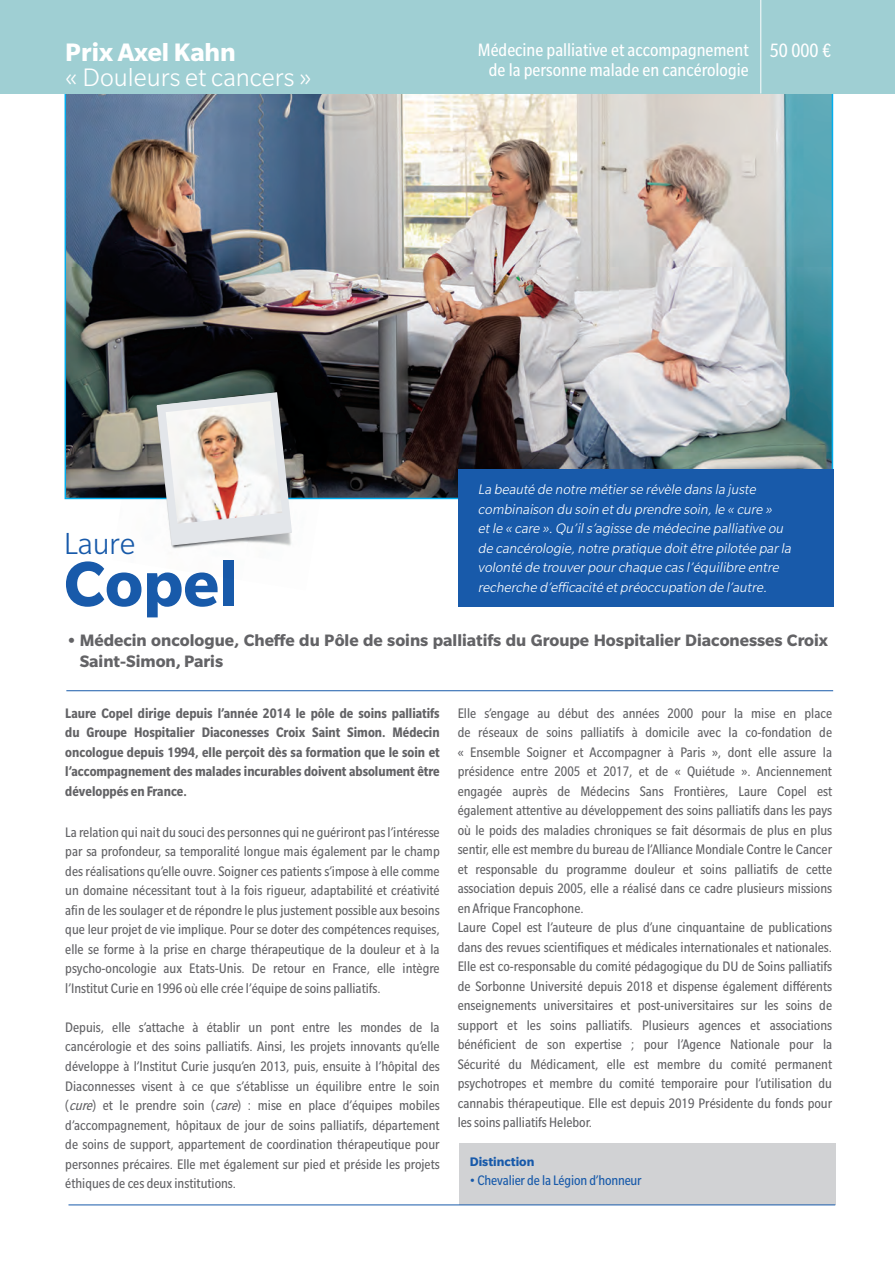
<style>
.page{position:relative;width:895px;height:1264px;background:#fff}
.page>*{position:absolute;margin:0;border:0;box-sizing:border-box;transform-origin:0 0}
.t1{font:700 69.15px "Slate Pro";color:#185aaa}
.t2{font:300 33.15px "Slate Pro";color:#185aaa}
.t3{font:300 27.45px "Slate Pro";color:#fff}
.t4{font:700 27.45px "Slate Pro";color:#fff}
.t5{font:condensed 21px "Slate Pro";color:#fff}
.t6{font:condensed 19.5px/19.5px "Slate Pro";color:#fff;text-align:center}
.t7{font:700 18px/21px "Slate Pro";color:#636366}
.t8{font:condensed 15px/19.5px "Slate Pro";color:#636366;text-align:justify}
.t9{font:italic 300 15px/19.5px "Slate Pro";color:#fff}
.t10{font:700 condensed 15px/19.5px "Slate Pro";color:#636366;text-align:justify}
.t11{font:condensed 15px "Slate Pro";letter-spacing:-.01em;color:#185aaa}
.t12{font:700 13.5px "Slate Pro";color:#185aaa}
.s1{font-style:italic}
</style>
<div class="page">
<img style="left:68px;top:94px;width:762px;height:402px">
<div style="left:0;top:0;width:895px;height:94px;background:#9fcfd3"></div>
<div style="left:459px;top:1142px;width:376px;height:62px;background:#d1d2d4"></div>
<hr style="left:66px;top:690px;width:767px;height:1px;background:#185aaa">
<hr style="left:68px;top:1204px;width:767px;height:1px;background:#185aaa">
<div style="left:458px;top:469px;width:375px;height:137px;background:#185aaa"></div>
<hr style="left:760px;top:0;width:1px;height:94px;background:#fff">
<img style="left:125px;top:359px;width:148px;height:118px">
<img style="left:241px;top:380px;width:96px;height:166px">
<img style="left:112px;top:477px;width:143px;height:72px">
<svg style="left:157px;top:392px;width:136px;height:153px;background:#a7acad"></svg>
<img style="left:166px;top:401px;width:116px;height:123px">
<h3 class="t4" style="left:65px;top:37px;width:172px">Prix Axel Kahn</h3>
<h3 class="t3" style="left:65px;top:63px;width:248px">« Douleurs et cancers »</h3>
<h2 class="t2" style="left:64px;top:526px;width:73px">Laure</h2>
<h1 class="t1" style="left:64px;top:546px;width:175px">Copel</h1>
<h3 class="t6" style="left:478px;top:40px;width:272px">Médecine palliative et accompagnement de la personne malade en cancérologie</h3>
<h3 class="t5" style="left:770px;top:40px;width:63px">50 000 €</h3>
<p class="t9" style="left:478px;top:480px;width:317px">La beauté de notre métierse révèle dans la juste combinaison du soin etdu prendre soin,le « cure » etle « care ».Qu’ils’agisse de médecine palliative ou de cancérologie,notre pratique doitêtre pilotée parla volonté de trouverpourchaque cas l’équilibre entre recherche d’efficacité etpréoccupation de l’autre.</p>
<p class="t7" style="left:80px;top:630px;width:750px;text-indent:-13px">• Médecin oncologue, Cheffe du Pôle de soins palliatifs du Groupe Hospitalier Diaconesses Croix<br>Saint-Simon, Paris</p>
<p class="t10" style="left:65px;top:703px;width:376px">Laure Copel dirige depuis l’année 2014 le pôle de soins palliatifs du Groupe Hospitalier Diaconesses Croix Saint Simon. Médecin oncologue depuis 1994, elle perçoit dès sa formation que le soin et l’accompagnement des malades incurables doivent absolument être développés en France.</p>
<p class="t8" style="left:65px;top:822px;width:376px">La relation qui nait du souci des personnes qui ne guériront pas l’intéresse par sa profondeur, sa temporalité longue mais également par le champ des réalisations qu’elle ouvre. Soigner ces patients s’impose à elle comme un domaine nécessitant tout à la fois rigueur, adaptabilité et créativité afin de les soulager et de répondre le plus justement possible aux besoins que leur projet de vie implique. Pour se doter des compétences requises, elle se forme à la prise en charge thérapeutique de la douleur et à la psycho-oncologie aux Etats-Unis. De retour en France, elle intègre l’Institut Curie en 1996 où elle crée l’équipe de soins palliatifs.</p>
<p class="t8" style="left:65px;top:1017px;width:376px">Depuis, elle s’attache à établir un pont entre les mondes de la cancérologie et des soins palliatifs. Ainsi, les projets innovants qu’elle développe à l’Institut Curie jusqu’en 2013, puis, ensuite à l’hôpital des Diaconnesses visent à ce que s’établisse un équilibre entre le soin (<span class="s1">cure</span>) et le prendre soin (<span class="s1">care</span>) : mise en place d’équipes mobiles d’accompagnement, hôpitaux de jour de soins palliatifs, département de soins de support, appartement de coordination thérapeutique pour personnes précaires. Elle met également sur pied et préside les projets éthiques de ces deux institutions.</p>
<p class="t8" style="left:457px;top:703px;width:376px;text-align:left">Elle s’engage au début des années 2000 pour la mise en place de réseaux de soins palliatifs à domicile avec la co-fondation de « Ensemble Soigner et Accompagner à Paris », dont elle assure la présidence entre 2005 et 2017, et de « Quiétude ». Anciennement engagée auprès de Médecins Sans Frontières, Laure Copel est également attentive au développement des soins palliatifs dans les pays où le poids des maladies chroniques se fait désormais de plus en plus sentir, elle est membre du bureau de l’Alliance Mondiale Contre le Cancer et responsable du programme douleur et soins palliatifs de cette association depuis 2005, elle a réalisé dans ce cadre plusieurs missions en Afrique Francophone.<br>Laure Copel est l’auteure de plus d’une cinquantaine de publications dans des revues scientifiques et médicales internationales et nationales.<br>Elle est co-responsable du comité pédagogique du DU de Soins palliatifs de Sorbonne Université depuis 2018 et dispense également différents enseignements universitaires et post-universitaires sur les soins de support et les soins palliatifs. Plusieurs agences et associations bénéficient de son expertise ; pour l’Agence Nationale pour la Sécurité du Médicament, elle est membre du comité permanent psychotropes et membre du comité temporaire pour l’utilisation du cannabis thérapeutique. Elle est depuis 2019 Présidente du fonds pour les soins palliatifs Helebor.</p>
<p class="t12" style="left:470px;top:1153px;width:66px">Distinction</p>
<p class="t11" style="left:470px;top:1172px;width:173px">• Chevalier de la Légion d’honneur</p>
</div>
